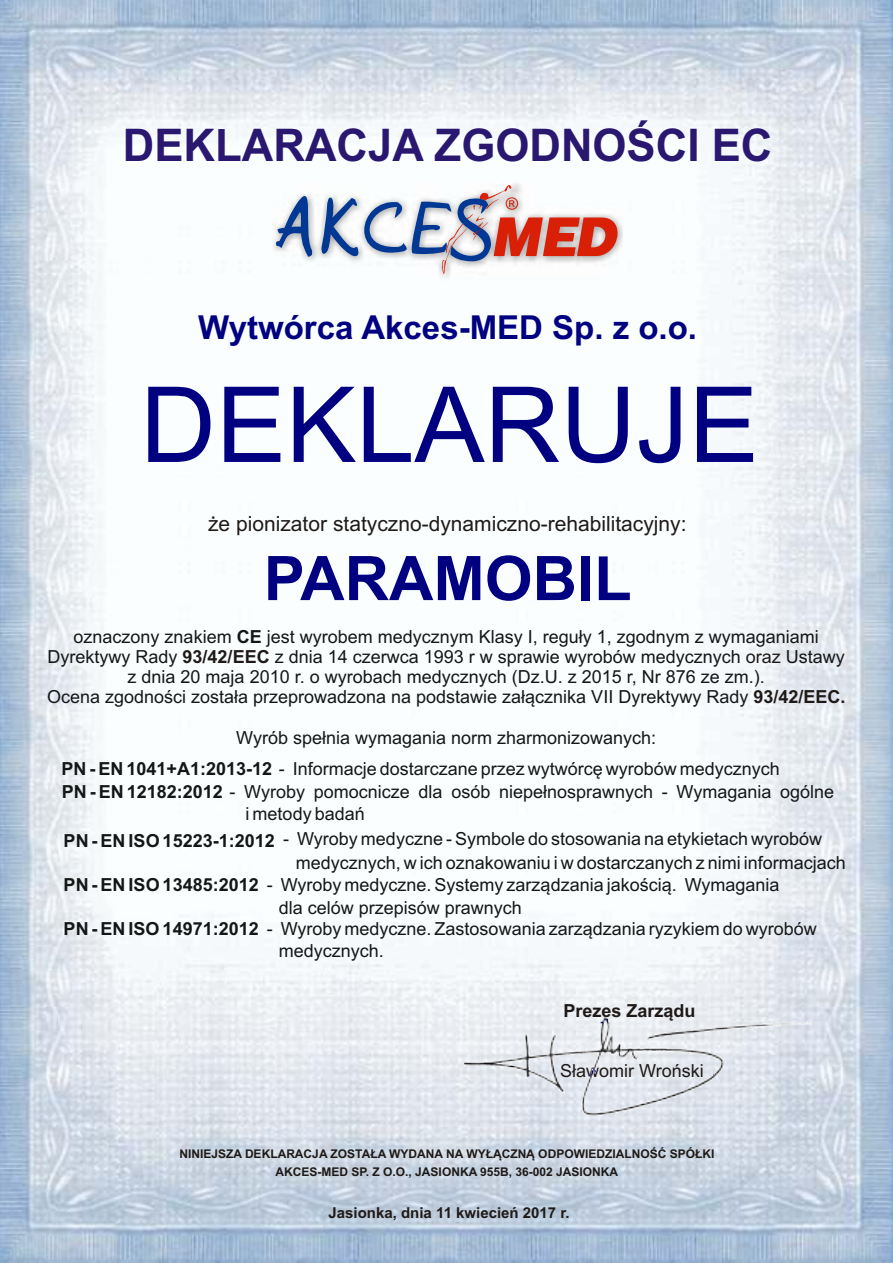
<style>
.page{position:relative;width:893px;height:1263px;background:#fff}
.page>*{position:absolute;margin:0;border:0;box-sizing:border-box;transform-origin:0 0}
.t1{font:105px "Arial";color:#000080}
.t2{font:700 61.5px "Arial";color:#000080}
.t3{font:700 45px "Arial";color:#291770}
.t4{font:700 33px "Arial";color:#000080}
.t5{font:21px "Arial";color:#1f1a17}
.t6{font:18px/20.1px "Arial";color:#151616}
.t7{font:18px "Arial";color:#1f1a17}
.t8{font:700 18px "Arial";color:#1f1a17}
.t9{font:700 15px "Arial";color:#1f1a17}
.t10{font:700 12px/18px "Arial";color:#1f1a17;text-align:center}
.s1{font-weight:700}
.s2{font-weight:700;color:#1f1a17}
.s3{color:#1f1a17}
</style>
<div class="page">
<img style="left:0;top:0;width:893px;height:1263px">
<img style="left:272px;top:183px;width:350px;height:98px">
<svg style="left:275px;top:177px;width:40px;height:80px"></svg>
<svg style="left:321px;top:185px;width:296px;height:89px"></svg>
<img style="left:464px;top:1018px;width:347px;height:97px">
<h3 class="t3" style="left:123px;top:129px;width:651px">DEKLARACJA ZGODNOŚCI EC</h3>
<h3 class="t4" style="left:198px;top:315px;width:500px">Wytwórca Akces-MED Sp. z o.o.</h3>
<h1 class="t1" style="left:140px;top:385px;width:620px">DEKLARUJE</h1>
<p class="t5" style="left:208px;top:516px;width:480px">że pionizator statyczno-dynamiczno-rehabilitacyjny:</p>
<h2 class="t2" style="left:264px;top:555px;width:369px">PARAMOBIL</h2>
<p class="t6" style="left:47px;top:628px;width:800px;text-align:center">oznaczony znakiem <span class="s1">CE</span> jest wyrobem medycznym Klasy I, reguły 1, zgodnym z wymaganiami Dyrektywy Rady <span class="s2">93/42/EEC</span> z dnia 14 czerwca 1993 r w sprawie wyrobów medycznych <span class="s3">oraz</span> Ustawy z dnia 20 maja 2010 r. o wyrobach medycznych (Dz.U. z 2015 r, Nr 876 ze zm.)<span class="s3">.<br></span>Ocena zgodności została przeprowadzona na podstawie załącznika VII Dyrektywy Rady <span class="s2">93/42/EEC.</span></p>
<p class="t6" style="left:236px;top:729px;width:421px">Wyrób spełnia wymagania norm zharmonizowanych:</p>
<p class="t6" style="left:62px;top:760px;width:720px"><span class="s1">PN - EN 1041+A1:2013-12</span> - Informacje dostarczane przez wytwórcę wyrobów medycznych</p>
<p class="t6" style="left:62px;top:783px;width:774px"><span class="s1">PN - EN 12182:2012</span> - Wyroby pomocnicze dla osób niepełnosprawnych - Wymagania ogólne</p>
<p class="t6" style="left:246px;top:805px;width:121px">i metody badań</p>
<p class="t6" style="left:64px;top:830px;width:760px"><span class="s1">PN - EN ISO 15223-1:2012</span> - Wyroby medyczne - Symbole do stosowania na etykietach wyrobów</p>
<p class="t6" style="left:64px;top:876px;width:717px"><span class="s1">PN - EN ISO 13485:2012</span> - Wyroby medyczne. Systemy zarządzania jakością. Wymagania</p>
<p class="t6" style="left:279px;top:919px;width:539px;line-height:22px;text-indent:-215px"><span class="s1">PN - EN ISO 14971:2012</span> - Wyroby medyczne. Zastosowania zarządzania ryzykiem do wyrobów medycznych.</p>
<p class="t6" style="left:296px;top:854px;width:552px">medycznych, w ich oznakowaniu i w dostarczanych z nimi informacjach</p>
<p class="t6" style="left:279px;top:899px;width:245px">dla celów przepisów prawnych</p>
<p class="t8" style="left:563px;top:1003px;width:134px">Prezes Zarządu</p>
<p class="t7" style="left:560px;top:1064px;width:145px">Sławomir Wroński</p>
<p class="t10" style="left:179px;top:1145px;width:536px">NINIEJSZA DEKLARACJA ZOSTAŁA WYDANA NA WYŁĄCZNĄ ODPOWIEDZIALNOŚĆ SPÓŁKI<br>AKCES-MED SP. Z O.O., JASIONKA 955B, 36-002 JASIONKA</p>
<p class="t9" style="left:329px;top:1207px;width:242px">Jasionka, dnia 11 kwiecień 2017 r.</p>
</div>
